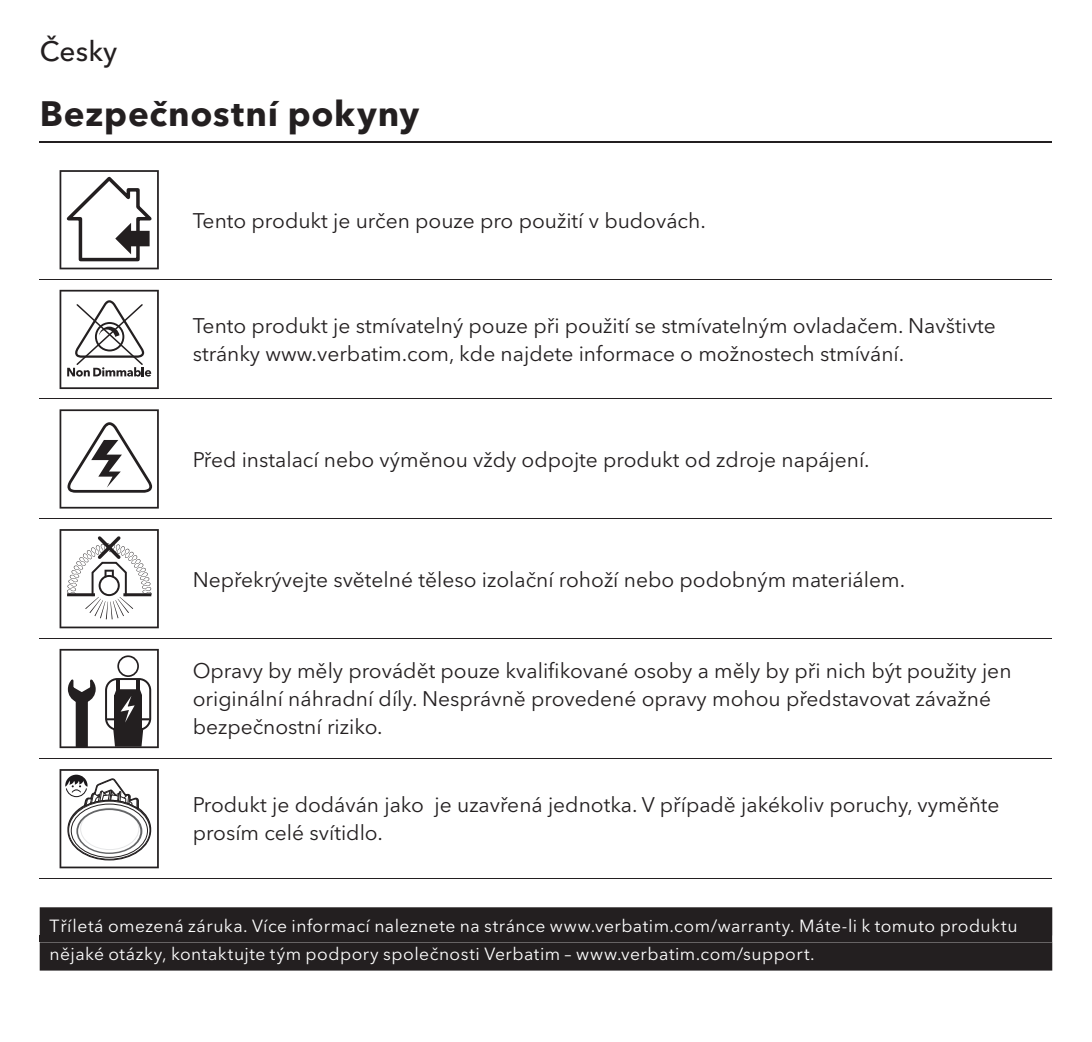
<style>
.page{position:relative;width:1092px;height:1042px;background:#fff}
.page>*{position:absolute;margin:0;border:0;box-sizing:border-box;transform-origin:0 0}
.t1{font:700 35px "Avenir Next LT Pro";letter-spacing:.02em;color:#231f20}
.t2{font:500 28px "Avenir Next LT Pro";letter-spacing:.005em;color:#231f20}
.t3{font:21px/28px "Avenir Next LT Pro";color:#231f20}
.t4{font:17.5px/28px "Avenir Next LT Pro";letter-spacing:.025em;color:#fff}
</style>
<div class="page">
<hr style="left:40px;top:141px;width:1012px;height:2px;background:#231f20">
<div style="left:40px;top:907px;width:1012px;height:63px;background:#231f20"></div>
<div style="left:40px;top:935px;width:1012px;height:7px;background:#231f20"></div>
<hr style="left:40px;top:279px;width:1012px;height:1px;background:#231f20">
<hr style="left:40px;top:398px;width:1012px;height:1px;background:#231f20">
<hr style="left:40px;top:518px;width:1012px;height:1px;background:#231f20">
<hr style="left:40px;top:638px;width:1012px;height:1px;background:#231f20">
<hr style="left:40px;top:758px;width:1012px;height:1px;background:#231f20">
<hr style="left:40px;top:878px;width:1012px;height:1px;background:#231f20">
<svg style="left:60px;top:170px;width:99px;height:99px"></svg>
<svg style="left:60px;top:290px;width:99px;height:99px"></svg>
<svg style="left:60px;top:529px;width:99px;height:99px"></svg>
<svg style="left:60px;top:649px;width:99px;height:100px"></svg>
<svg style="left:60px;top:409px;width:99px;height:99px"></svg>
<svg style="left:60px;top:769px;width:99px;height:99px"></svg>
<h2 class="t2" style="left:40px;top:40px;width:79px">Česky</h2>
<h1 class="t1" style="left:40px;top:97px;width:381px">Bezpečnostní pokyny</h1>
<p class="t3" style="left:193px;top:208px;width:514px">Tento produkt je určen pouze pro použití v budovách.</p>
<p class="t3" style="left:193px;top:314px;width:804px">Tento produkt je stmívatelný pouze při použití se stmívatelným ovladačem. Navštivte stránky www.verbatim.com, kde najdete informace o možnostech stmívání.</p>
<p class="t3" style="left:193px;top:447px;width:678px">Před instalací nebo výměnou vždy odpojte produkt od zdroje napájení.</p>
<p class="t3" style="left:193px;top:567px;width:714px">Nepřekrývejte světelné těleso izolační rohoží nebo podobným materiálem.</p>
<p class="t3" style="left:193px;top:659px;width:820px">Opravy by měly provádět pouze kvalifikované osoby a měly by při nich být použity jen originální náhradní díly. Nesprávně provedené opravy mohou představovat závažné bezpečnostní riziko.</p>
<p class="t3" style="left:193px;top:793px;width:808px">Produkt je dodáván jako je uzavřená jednotka. V případě jakékoliv poruchy, vyměňte prosím celé svítidlo.</p>
<p class="t4" style="left:50px;top:914px;width:969px">Tříletá omezená záruka. Více informací naleznete na stránce www.verbatim.com/warranty. Máte-li k tomuto produktu nějaké otázky, kontaktujte tým podpory společnosti Verbatim – www.verbatim.com/support.</p>
</div>
